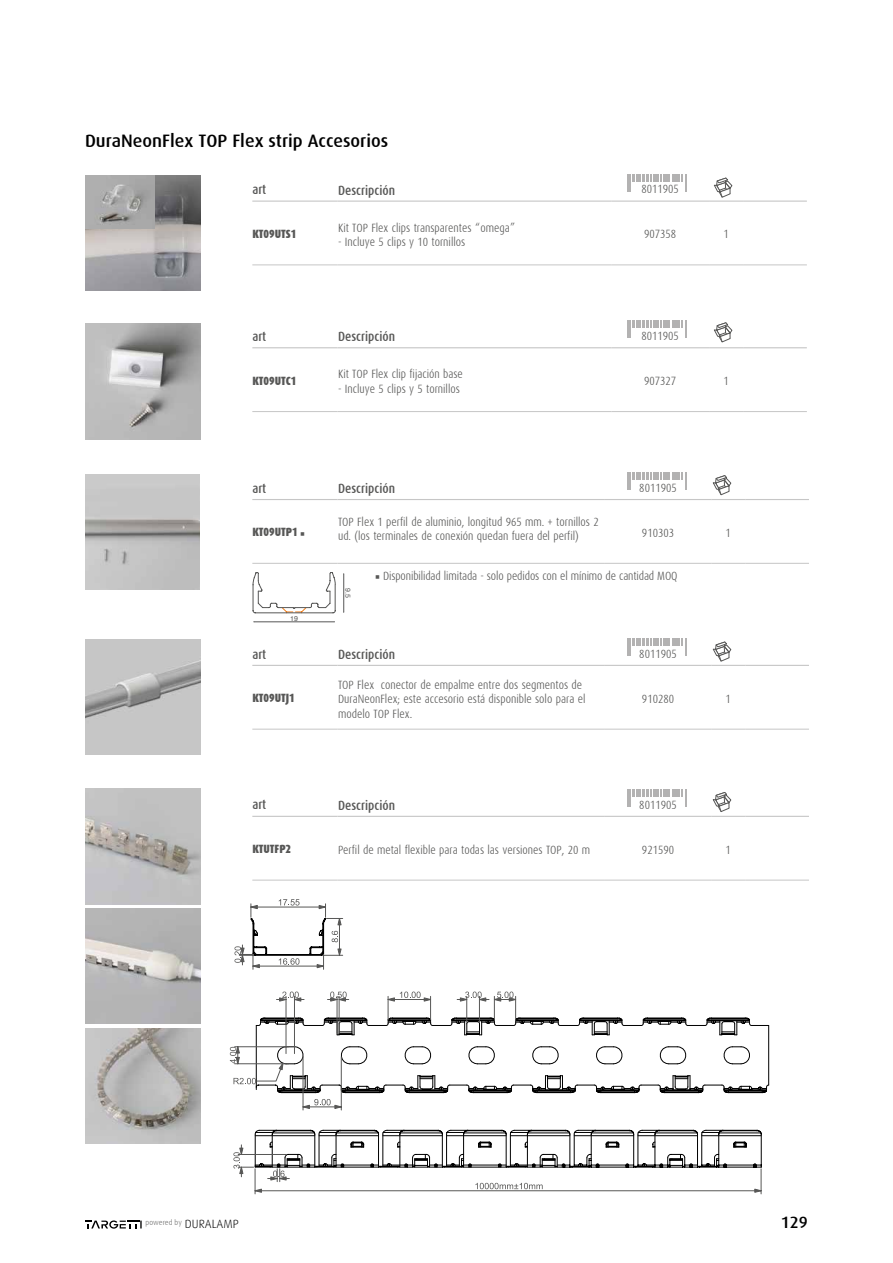
<style>
.page{position:relative;width:893px;height:1263px;background:#fff}
.page>*{position:absolute;margin:0;border:0;box-sizing:border-box;transform-origin:0 0}
.t1{font:500 18px "Dax";color:#000}
.t2{font:500 16.5px "Dax";color:#000}
.t3{font:500 13.5px "Dax Condensed";color:#575756}
.t4{font:300 12px/14.4px "Dax Condensed";color:#575756}
.t5{font:900 12px "Dax Condensed";color:#575756}
.t6{font:300 7.5px "Dax";color:#575756}
.t7{font:7.05px "Helvetica";color:#575756}
.s1{font-family:"Minion Pro";font-weight:400}
.s2{font-size:12px;color:#000}
</style>
<div class="page">
<svg style="left:85px;top:1220px;width:57px;height:8px"></svg>
<img style="left:85px;top:175px;width:116px;height:116px">
<img style="left:85px;top:324px;width:116px;height:115px">
<img style="left:85px;top:474px;width:115px;height:115px">
<img style="left:85px;top:639px;width:116px;height:116px">
<img style="left:85px;top:175px;width:69px;height:53px">
<hr style="left:252px;top:265px;width:85px;height:1px;background:#c6c6c6">
<hr style="left:337px;top:265px;width:274px;height:1px;background:#c6c6c6">
<hr style="left:611px;top:265px;width:98px;height:1px;background:#c6c6c6">
<hr style="left:709px;top:265px;width:34px;height:1px;background:#c6c6c6">
<hr style="left:743px;top:265px;width:64px;height:1px;background:#c6c6c6">
<hr style="left:252px;top:201px;width:85px;height:1px;background:#c6c6c6">
<hr style="left:337px;top:201px;width:274px;height:1px;background:#c6c6c6">
<hr style="left:611px;top:201px;width:98px;height:1px;background:#c6c6c6">
<hr style="left:709px;top:201px;width:34px;height:1px;background:#c6c6c6">
<hr style="left:743px;top:201px;width:64px;height:1px;background:#c6c6c6">
<hr style="left:252px;top:411px;width:85px;height:1px;background:#c6c6c6">
<hr style="left:337px;top:411px;width:274px;height:1px;background:#c6c6c6">
<hr style="left:611px;top:411px;width:98px;height:1px;background:#c6c6c6">
<hr style="left:709px;top:411px;width:34px;height:1px;background:#c6c6c6">
<hr style="left:743px;top:411px;width:64px;height:1px;background:#c6c6c6">
<hr style="left:252px;top:347px;width:85px;height:1px;background:#c6c6c6">
<hr style="left:337px;top:347px;width:274px;height:1px;background:#c6c6c6">
<hr style="left:611px;top:347px;width:98px;height:1px;background:#c6c6c6">
<hr style="left:709px;top:347px;width:34px;height:1px;background:#c6c6c6">
<hr style="left:743px;top:347px;width:64px;height:1px;background:#c6c6c6">
<hr style="left:252px;top:729px;width:85px;height:1px;background:#c6c6c6">
<hr style="left:337px;top:729px;width:268px;height:1px;background:#c6c6c6">
<hr style="left:605px;top:729px;width:106px;height:1px;background:#c6c6c6">
<hr style="left:711px;top:729px;width:34px;height:1px;background:#c6c6c6">
<hr style="left:745px;top:729px;width:64px;height:1px;background:#c6c6c6">
<hr style="left:252px;top:665px;width:85px;height:1px;background:#c6c6c6">
<hr style="left:337px;top:665px;width:268px;height:1px;background:#c6c6c6">
<hr style="left:605px;top:665px;width:106px;height:1px;background:#c6c6c6">
<hr style="left:711px;top:665px;width:34px;height:1px;background:#c6c6c6">
<hr style="left:745px;top:665px;width:64px;height:1px;background:#c6c6c6">
<svg style="left:628px;top:174px;width:58px;height:18px"></svg>
<svg style="left:628px;top:320px;width:58px;height:18px"></svg>
<svg style="left:628px;top:638px;width:58px;height:17px"></svg>
<hr style="left:252px;top:880px;width:85px;height:1px;background:#c6c6c6">
<hr style="left:337px;top:880px;width:268px;height:1px;background:#c6c6c6">
<hr style="left:605px;top:880px;width:106px;height:1px;background:#c6c6c6">
<hr style="left:711px;top:880px;width:34px;height:1px;background:#c6c6c6">
<hr style="left:745px;top:880px;width:64px;height:1px;background:#c6c6c6">
<hr style="left:252px;top:816px;width:85px;height:1px;background:#c6c6c6">
<hr style="left:337px;top:816px;width:268px;height:1px;background:#c6c6c6">
<hr style="left:605px;top:816px;width:106px;height:1px;background:#c6c6c6">
<hr style="left:711px;top:816px;width:34px;height:1px;background:#c6c6c6">
<hr style="left:745px;top:816px;width:64px;height:1px;background:#c6c6c6">
<svg style="left:628px;top:789px;width:58px;height:17px"></svg>
<img style="left:85px;top:789px;width:116px;height:115px">
<img style="left:85px;top:909px;width:116px;height:115px">
<img style="left:85px;top:1028px;width:116px;height:115px">
<svg style="left:234px;top:899px;width:109px;height:70px"></svg>
<svg style="left:230px;top:991px;width:539px;height:119px"></svg>
<svg style="left:233px;top:1130px;width:529px;height:64px"></svg>
<hr style="left:255px;top:1190px;width:506px;height:1px;background:#575756">
<hr style="left:252px;top:563px;width:85px;height:1px;background:#c6c6c6">
<hr style="left:337px;top:563px;width:268px;height:1px;background:#c6c6c6">
<hr style="left:605px;top:563px;width:106px;height:1px;background:#c6c6c6">
<hr style="left:711px;top:563px;width:34px;height:1px;background:#c6c6c6">
<hr style="left:745px;top:563px;width:64px;height:1px;background:#c6c6c6">
<hr style="left:252px;top:499px;width:85px;height:1px;background:#c6c6c6">
<hr style="left:337px;top:499px;width:268px;height:1px;background:#c6c6c6">
<hr style="left:605px;top:499px;width:106px;height:1px;background:#c6c6c6">
<hr style="left:711px;top:499px;width:34px;height:1px;background:#c6c6c6">
<hr style="left:745px;top:499px;width:64px;height:1px;background:#c6c6c6">
<svg style="left:628px;top:472px;width:58px;height:18px"></svg>
<svg style="left:253px;top:572px;width:83px;height:41px"></svg>
<hr style="left:254px;top:621px;width:80px;height:1px;background:#575756">
<hr style="left:343px;top:574px;width:1px;height:38px;background:#575756">
<svg style="left:714px;top:178px;width:18px;height:20px"></svg>
<svg style="left:714px;top:322px;width:18px;height:20px"></svg>
<svg style="left:713px;top:475px;width:18px;height:20px"></svg>
<svg style="left:713px;top:642px;width:18px;height:19px"></svg>
<svg style="left:713px;top:792px;width:18px;height:20px"></svg>
<h1 class="t1" style="left:85px;top:131px;width:305px">DuraNeonFlex TOP Flex strip Accesorios</h1>
<p class="t3" style="left:338px;top:183px;width:58px">Descripción</p>
<p class="t4" style="left:338px;top:221px;width:179px">Kit TOP Flex clips transparentes “omega”</p>
<p class="t4" style="left:338px;top:235px;width:129px">- Incluye 5 clips y 10 tornillos</p>
<p class="t3" style="left:252px;top:182px;width:15px">art</p>
<p class="t4" style="left:641px;top:182px;width:39px">8011905</p>
<p class="t5" style="left:252px;top:227px;width:45px">KT09UTS1</p>
<p class="t4" style="left:644px;top:227px;width:34px">907358</p>
<p class="t4" style="left:723px;top:227px;width:7px">1</p>
<p class="t3" style="left:338px;top:329px;width:58px">Descripción</p>
<p class="t4" style="left:338px;top:367px;width:126px">Kit TOP Flex clip fijación base</p>
<p class="t4" style="left:338px;top:382px;width:123px">- Incluye 5 clips y 5 tornillos</p>
<p class="t3" style="left:252px;top:329px;width:15px">art</p>
<p class="t4" style="left:641px;top:329px;width:39px">8011905</p>
<p class="t5" style="left:252px;top:374px;width:46px">KT09UTC1</p>
<p class="t4" style="left:644px;top:374px;width:34px">907327</p>
<p class="t4" style="left:723px;top:374px;width:7px">1</p>
<p class="t3" style="left:338px;top:481px;width:58px">Descripción</p>
<p class="t4" style="left:338px;top:515px;width:262px">TOP Flex 1 perfil de aluminio, longitud 965 mm. + tornillos 2 ud. (los terminales de conexión quedan fuera del perfil)</p>
<p class="t4" style="left:375px;top:569px;width:304px"><span class="s1">■</span> Disponibilidad limitada - solo pedidos con el mínimo de cantidad MOQ</p>
<p class="t3" style="left:252px;top:481px;width:15px">art</p>
<p class="t4" style="left:639px;top:481px;width:39px">8011905</p>
<p class="t5" style="left:252px;top:525px;width:54px">KT09UTP1 <span class="s1">■</span></p>
<p class="t4" style="left:642px;top:526px;width:34px">910303</p>
<p class="t4" style="left:725px;top:526px;width:7px">1</p>
<p class="t7" style="left:290px;top:613px;width:9px">19</p>
<p class="t7" style="left:353px;top:588px;width:11px;rotate:90deg">9.5</p>
<p class="t3" style="left:338px;top:647px;width:58px">Descripción</p>
<p class="t4" style="left:338px;top:678px;width:249px">TOP Flex conector de empalme entre dos segmentos de<br>DuraNeonFlex; este accesorio está disponible solo para el modelo TOP Flex.</p>
<p class="t3" style="left:252px;top:646px;width:15px">art</p>
<p class="t4" style="left:639px;top:646px;width:39px">8011905</p>
<p class="t5" style="left:252px;top:691px;width:44px">KT09UTJ1</p>
<p class="t4" style="left:642px;top:691px;width:34px">910280</p>
<p class="t4" style="left:725px;top:691px;width:7px">1</p>
<p class="t3" style="left:338px;top:798px;width:58px">Descripción</p>
<p class="t4" style="left:338px;top:843px;width:253px">Perfil de metal flexible para todas las versiones TOP, 20 m</p>
<p class="t3" style="left:252px;top:797px;width:15px">art</p>
<p class="t4" style="left:639px;top:797px;width:39px">8011905</p>
<p class="t5" style="left:252px;top:842px;width:40px">KTUTFP2</p>
<p class="t4" style="left:642px;top:842px;width:34px">921590</p>
<p class="t4" style="left:725px;top:842px;width:7px">1</p>
<p class="t6" style="left:146px;top:1218px;width:95px">powered by <span class="s2">DURALAMP</span></p>
<h2 class="t2" style="left:781px;top:1213px;width:29px">129</h2>
</div>
